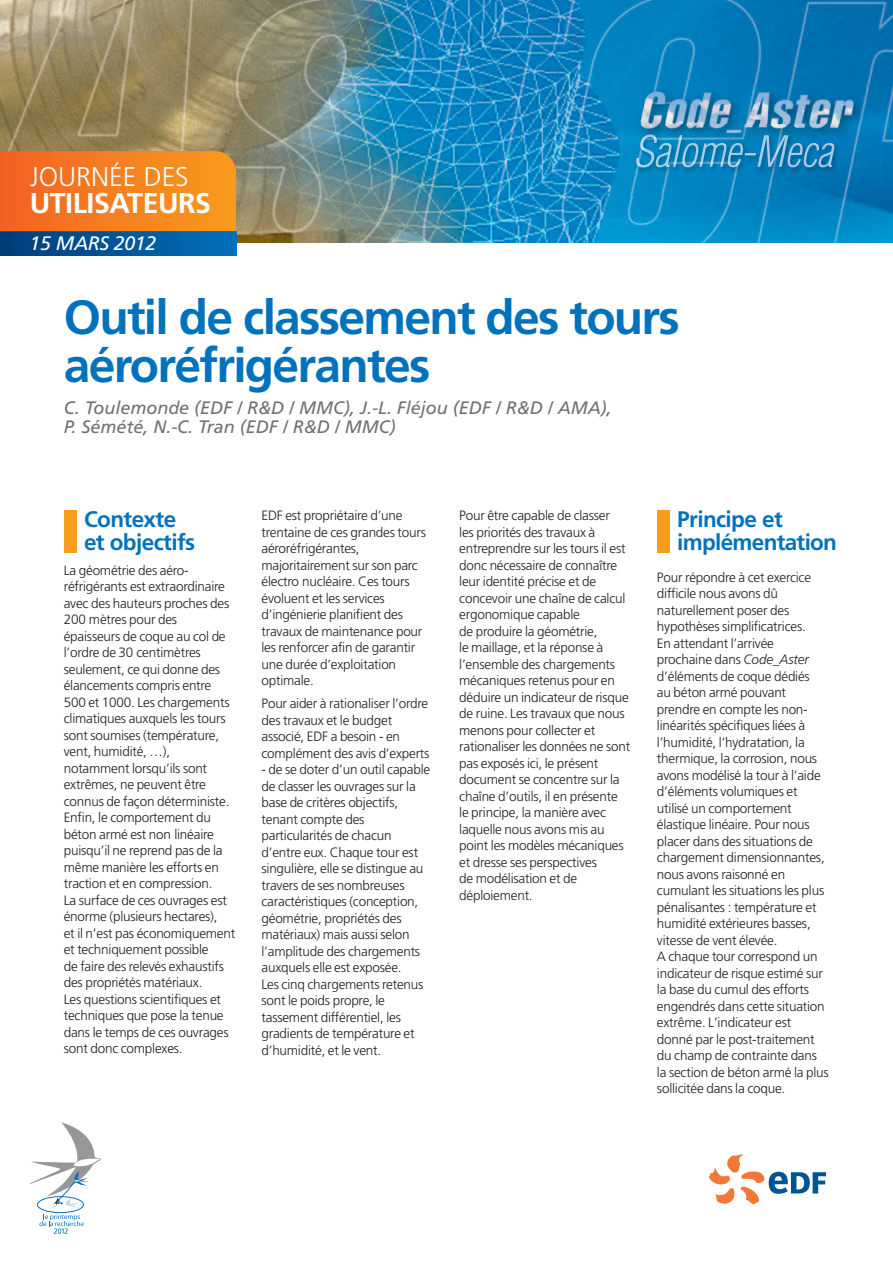
<style>
.page{position:relative;width:893px;height:1263px;background:#fff}
.page>*{position:absolute;margin:0;border:0;box-sizing:border-box;transform-origin:0 0}
.t1{font:700 48px/48px "Frutiger";letter-spacing:-.035em;color:#0072bc}
.t2{font:700 28.5px "Frutiger";letter-spacing:-.015em;color:#fff}
.t3{font:300 27px "Frutiger";color:#fff}
.t4{font:700 22.5px/22.5px "Frutiger";letter-spacing:-.025em;color:#0072bc}
.t5{font:italic 19.5px "Frutiger";letter-spacing:-.015em;color:#fff}
.t6{font:italic 18px/19.5px "Frutiger";color:#6f7273}
.t7{font:300 13.5px/16.5px "Frutiger";letter-spacing:-.015em;color:#231f20}
.s1{font-style:italic}
</style>
<div class="page">
<div style="left:37px;top:1196px;width:47px;height:17px;border:1px solid #0772b4;border-radius:50%"></div>
<svg style="left:30px;top:1122px;width:72px;height:86px"></svg>
<svg style="left:39px;top:1214px;width:45px;height:20px"></svg>
<svg style="left:709px;top:1154px;width:117px;height:50px"></svg>
<img style="left:0;top:0;width:893px;height:242px">
<div style="left:64px;top:510px;width:13px;height:43px;background:#f89c1c"></div>
<div style="left:0;top:231px;width:236px;height:24px;background:linear-gradient(to right,#003c78,#0070b8)"></div>
<svg style="left:0;top:151px;width:236px;height:80px;background:#f47e1f"></svg>
<div style="left:657px;top:510px;width:13px;height:43px;background:#f89c1c"></div>
<img style="left:624px;top:125px;width:258px;height:70px">
<img style="left:635px;top:134px;width:200px;height:33px">
<p class="t3" style="left:30px;top:166px;width:160px">JOURNÉE DES</p>
<p class="t2" style="left:30px;top:192px;width:183px">UTILISATEURS</p>
<p class="t5" style="left:30px;top:235px;width:128px">15 MARS 2012</p>
<p class="t1" style="left:64px;top:297px;width:618px">Outil de classement des tours aéroréfrigérantes</p>
<p class="t6" style="left:64px;top:399px;width:549px">C. Toulemonde (EDF / R&amp;D / MMC), J.-L. Fléjou (EDF / R&amp;D / AMA),<br>P. Sémété, N.-C. Tran (EDF / R&amp;D / MMC)</p>
<p class="t4" style="left:84px;top:510px;width:113px">Contexte et objectifs</p>
<p class="t7" style="left:64px;top:563px;width:173px">La géométrie des aéro&shy;réfrigérants est extraordinaire avec des hauteurs proches des<br>200 mètres pour des épaisseurs de coque au col de l’ordre de 30 centimètres seulement, ce qui donne des élancements compris entre<br>500 et 1000. Les chargements climatiques auxquels les tours sont soumises (température, vent, humidité, …), notamment lorsqu’ils sont extrêmes, ne peuvent être connus de façon déterministe.<br>Enfin, le comportement du béton armé est non linéaire puisqu’il ne reprend pas de la même manière les efforts en traction et en compression.<br>La surface de ces ouvrages est énorme (plusieurs hectares),<br>et il n’est pas économiquement et techniquement possible<br>de faire des relevés exhaustifs des propriétés matériaux.<br>Les questions scientifiques et techniques que pose la tenue dans le temps de ces ouvrages sont donc complexes.</p>
<p class="t7" style="left:261px;top:508px;width:166px">EDF est propriétaire d’une trentaine de ces grandes tours aéroréfrigérantes, majoritairement sur son parc électro nucléaire. Ces tours évoluent et les services d’ingénierie planifient des travaux de maintenance pour les renforcer afin de garantir une durée d’exploitation optimale.</p>
<p class="t7" style="left:261px;top:696px;width:169px">Pour aider à rationaliser l’ordre des travaux et le budget associé, EDF a besoin - en complément des avis d’experts</p>
<p class="t7" style="left:261px;top:762px;width:170px">- de se doter d’un outil capable de classer les ouvrages sur la base de critères objectifs, tenant compte des particularités de chacun d’entre eux. Chaque tour est singulière, elle se distingue au travers de ses nombreuses caractéristiques (conception, géométrie, propriétés des matériaux) mais aussi selon l’amplitude des chargements auxquels elle est exposée.<br>Les cinq chargements retenus sont le poids propre, le tassement différentiel, les gradients de température et d’humidité, et le vent.</p>
<p class="t7" style="left:459px;top:508px;width:173px">Pour être capable de classer<br>les priorités des travaux à entreprendre sur les tours il est donc nécessaire de connaître leur identité précise et de concevoir une chaîne de calcul ergonomique capable<br>de produire la géométrie,<br>le maillage, et la réponse à l’ensemble des chargements mécaniques retenus pour en déduire un indicateur de risque de ruine. Les travaux que nous menons pour collecter et rationaliser les données ne sont pas exposés ici, le présent document se concentre sur la chaîne d’outils, il en présente le principe, la manière avec laquelle nous avons mis au point les modèles mécaniques et dresse ses perspectives<br>de modélisation et de déploiement.</p>
<p class="t4" style="left:677px;top:510px;width:161px">Principe et implémentation</p>
<p class="t7" style="left:657px;top:570px;width:173px">Pour répondre à cet exercice difficile nous avons dû naturellement poser des hypothèses simplificatrices.<br>En attendant l’arrivée prochaine dans <span class="s1">Code_Aster </span>d’éléments de coque dédiés<br>au béton armé pouvant prendre en compte les non&shy;linéarités spécifiques liées à l’humidité, l’hydratation, la thermique, la corrosion, nous avons modélisé la tour à l’aide d’éléments volumiques et utilisé un comportement élastique linéaire. Pour nous placer dans des situations de chargement dimensionnantes, nous avons raisonné en cumulant les situations les plus pénalisantes : température et humidité extérieures basses, vitesse de vent élevée.<br>A chaque tour correspond un indicateur de risque estimé sur la base du cumul des efforts engendrés dans cette situation extrême. L’indicateur est donné par le post-traitement du champ de contrainte dans la section de béton armé la plus sollicitée dans la coque.</p>
</div>
